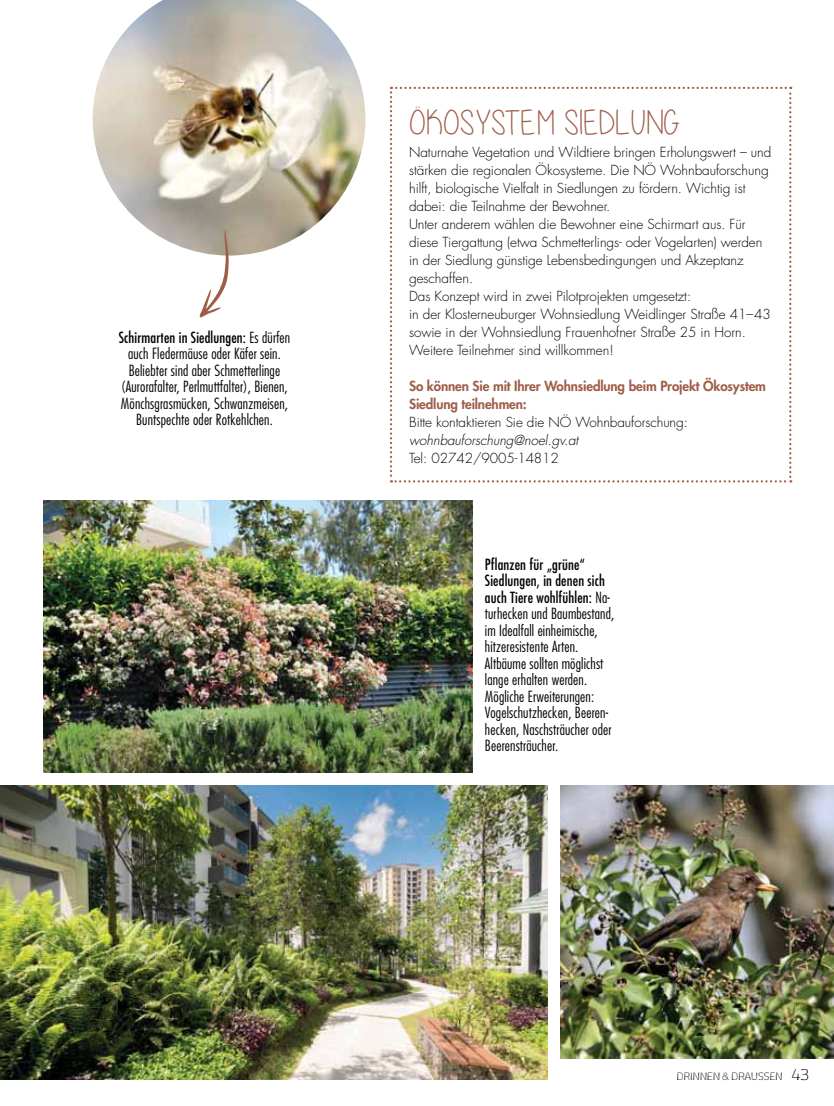
<style>
.page{position:relative;width:834px;height:1106px;background:#fff}
.page>*{position:absolute;margin:0;border:0;box-sizing:border-box;transform-origin:0 0}
.t1{font:34.5px "Alittlesunshine";letter-spacing:.015em;color:#9f5d48}
.t2{font:300 condensed 15px/16.5px "Futura Std";letter-spacing:.01em;color:#040000}
.t3{font:300 13.5px/18px "Futura Std";letter-spacing:-.005em;color:#040000}
.t4{font:800 13.5px/18px "Futura Std";letter-spacing:-.01em;color:#9f5d48}
.t5{font:italic 300 13.5px "Futura Std";letter-spacing:-.005em;color:#040000}
.t6{font:10.5px "Antaro";letter-spacing:.015em;color:#040000}
.s1{font-weight:400}
.s2{font-size:16.5px}
</style>
<div class="page">
<img style="left:93px;top:0;width:272px;height:255px">
<img style="left:43px;top:500px;width:429px;height:273px">
<img style="left:560px;top:785px;width:273px;height:273px">
<img style="left:0;top:785px;width:548px;height:294px">
<svg style="left:390px;top:87px;width:401px;height:395px"></svg>
<svg style="left:199px;top:229px;width:30px;height:88px"></svg>
<p class="t2" style="left:119px;top:330px;width:173px;text-align:center"><span class="s1">Schirmarten in Siedlungen:</span> Es dürfen auch Fledermäuse oder Käfer sein.<br>Beliebter sind aber Schmetterlinge (Aurorafalter, Perlmuttfalter), Bienen, Mönchsgrasmücken, Schwanzmeisen, Buntspechte oder Rotkehlchen.</p>
<h1 class="t1" style="left:409px;top:110px;width:272px">ÖKOSYSTEM SIEDLUNG</h1>
<p class="t3" style="left:409px;top:144px;width:363px">Naturnahe Vegetation und Wildtiere bringen Erholungswert – und stärken die regionalen Ökosysteme. Die NÖ Wohnbauforschung hilft, biologische Vielfalt in Siedlungen zu fördern. Wichtig ist dabei: die Teilnahme der Bewohner.<br>Unter anderem wählen die Bewohner eine Schirmart aus. Für diese Tiergattung (etwa Schmetterlings- oder Vogelarten) werden in der Siedlung günstige Lebens bedingungen und Akzeptanz geschaffen.<br>Das Konzept wird in zwei Pilotprojekten umgesetzt:<br>in der Klosterneuburger Wohnsiedlung Weidlinger Straße 41–43 sowie in der Wohnsiedlung Frauenhofner Straße 25 in Horn.<br>Weitere Teilnehmer sind willkommen!</p>
<p class="t4" style="left:409px;top:378px;width:358px">So können Sie mit Ihrer Wohnsiedlung beim Projekt Ökosystem<br>Siedlung teilnehmen:</p>
<p class="t3" style="left:409px;top:414px;width:280px">Bitte kontaktieren Sie die NÖ Wohnbauforschung:</p>
<p class="t5" style="left:409px;top:432px;width:171px">wohnbauforschung@noel.gv.at</p>
<p class="t3" style="left:409px;top:450px;width:151px">Tel: 02742/9005-14812</p>
<p class="t2" style="left:485px;top:557px;width:131px"><span class="s1">Pflanzen für „grüne“<br>Siedlungen, in denen sich auch Tiere wohlfühlen:</span> Na&shy;turhecken und Baumbestand, im Idealfall einheimische, hitzeresistente Arten.<br>Altbäume sollten möglichst lange erhalten werden.<br>Mögliche Erweiterungen:<br>Vogelschutzhecken, Beeren&shy;hecken, Naschsträucher oder<br>Beerensträucher.</p>
<p class="t6" style="left:676px;top:1072px;width:134px">DRINNEN &amp; DRAUSSEN <span class="s2">43</span></p>
</div>
